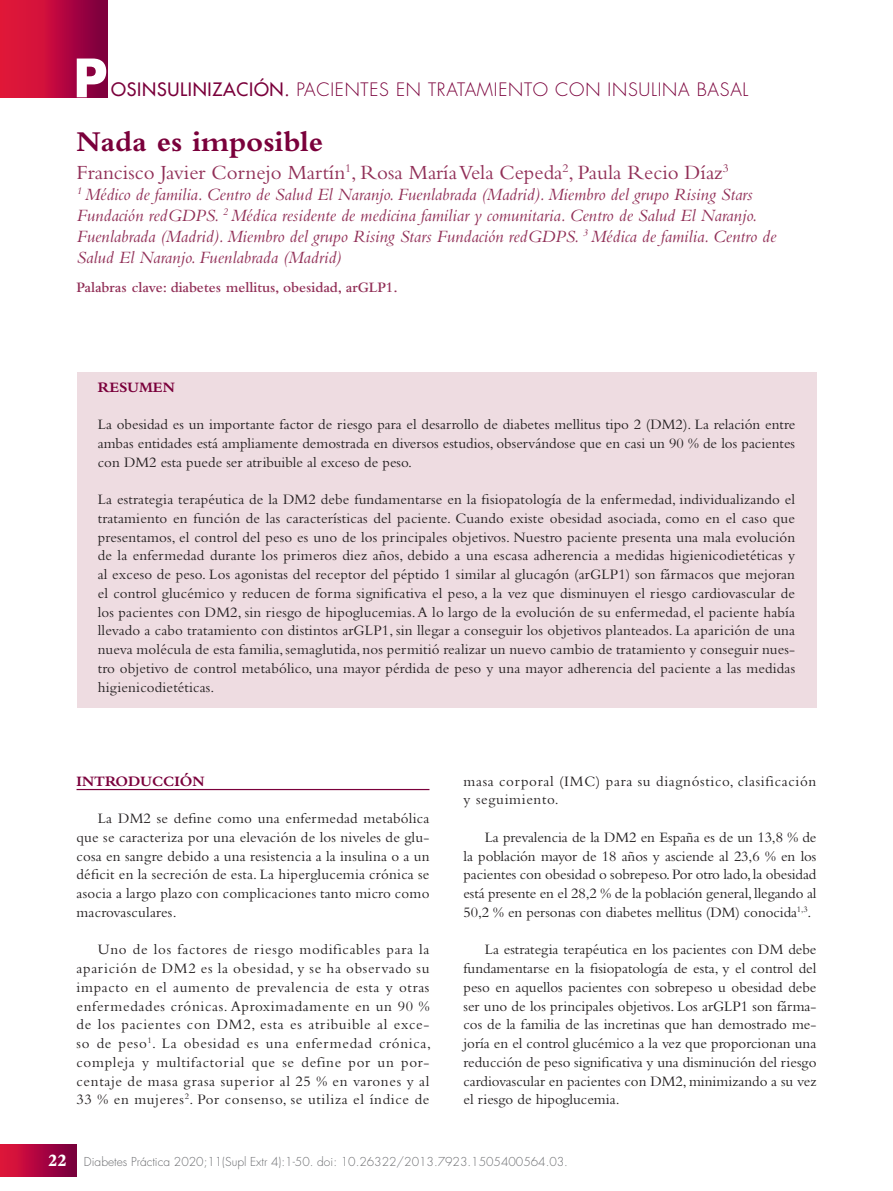
<style>
.page{position:relative;width:893px;height:1191px;background:#fff}
.page>*{position:absolute;margin:0;border:0;box-sizing:border-box;transform-origin:0 0}
.t1{font:700 51.45px "Futura";color:#fff}
.t2{font:700 30px "Bembo";color:#7a003b}
.t3{font:21px "Bembo";color:#912f57}
.t4{font:italic 18px/21px "Bembo";color:#912f57}
.t5{font:300 18px "Futura";letter-spacing:.04em;color:#7a003b}
.t6{font:15px/18.8px "Bembo";letter-spacing:.01em;color:#231f20;text-align:justify}
.t7{font:15px/18.8px "Bembo";letter-spacing:.045em;color:#231f20}
.t8{font:600 15px "Bembo";color:#912f57}
.t9{font:700 15px "Bembo";color:#7a003b}
.t10{font:300 12px "Futura";color:#6c6d70}
.s1{font-weight:400}
.s2{font-family:"Bembo";font-weight:800;font-size:18px;color:#fff}
</style>
<div class="page">
<svg style="left:0;top:0;width:108px;height:97px;background:#b90a3c"></svg>
<div style="left:0;top:1144px;width:77px;height:32px;background:linear-gradient(to right,#e7143c,#750040)"></div>
<div style="left:77px;top:373px;width:739px;height:35px;background:#eedce1"></div>
<div style="left:77px;top:405px;width:739px;height:78px;background:#eedce1"></div>
<div style="left:77px;top:480px;width:739px;height:228px;background:#eedce1"></div>
<hr style="left:77px;top:789px;width:352px;height:1px;background:#7a003b">
<h1 class="t1" style="left:73px;top:41px;width:36px">P</h1>
<p class="t5" style="left:111px;top:79px;width:639px"><span class="s1">OSINSULINIZACIÓN.</span> PACIENTES EN TRATAMIENTO CON INSULINA BASAL</p>
<h2 class="t2" style="left:77px;top:124px;width:248px">Nada es imposible</h2>
<h3 class="t3" style="left:77px;top:160px;width:654px">Francisco Javier Cornejo Martín<sup>1</sup>, Rosa María Vela Cepeda<sup>2</sup>, Paula Recio Díaz<sup>3</sup></h3>
<p class="t4" style="left:77px;top:183px;width:701px"><sup>1</sup> Médico de familia. Centro de Salud El Naranjo. Fuenlabrada (Madrid). Miembro del grupo Rising Stars Fundación redGDPS. <sup>2</sup> Médica residente de medicina familiar y comunitaria. Centro de Salud El Naranjo.<br>Fuenlabrada (Madrid). Miembro del grupo Rising Stars Fundación redGDPS. <sup>3</sup> Médica de familia. Centro de Salud El Naranjo. Fuenlabrada (Madrid)</p>
<p class="t8" style="left:77px;top:279px;width:323px">Palabras clave: diabetes mellitus, obesidad, arGLP1.</p>
<p class="t9" style="left:98px;top:378px;width:79px">RESUMEN</p>
<p class="t6" style="left:98px;top:415px;width:699px">La obesidad es un importante factor de riesgo para el desarrollo de diabetes mellitus tipo 2 (DM2). La relación entre ambas entidades está ampliamente demostrada en diversos estudios, observándose que en casi un 90 % de los pacientes con DM2 esta puede ser atribuible al exceso de peso.</p>
<p class="t6" style="left:98px;top:490px;width:699px">La estrategia terapéutica de la DM2 debe fundamentarse en la fisiopatología de la enfermedad, individualizando el tratamiento en función de las características del paciente. Cuando existe obesidad asociada, como en el caso que presentamos, el control del peso es uno de los principales objetivos. Nuestro paciente presenta una mala evolución de la enfermedad durante los primeros diez años, debido a una escasa adherencia a medidas higienicodietéticas y al exceso de peso. Los agonistas del receptor del péptido 1 similar al glucagón (arGLP1) son fármacos que mejoran el control glucémico y reducen de forma significativa el peso, a la vez que disminuyen el riesgo cardiovascular de los pacientes con DM2, sin riesgo de hipoglucemias. A lo largo de la evolución de su enfermedad, el paciente había llevado a cabo tratamiento con distintos arGLP1, sin llegar a conseguir los objetivos planteados. La aparición de una nueva molécula de esta familia, semaglutida, nos permitió realizar un nuevo cambio de tratamiento y conseguir nues&shy;tro objetivo de control metabólico, una mayor pérdida de peso y una mayor adherencia del paciente a las medidas higienicodietéticas.</p>
<p class="t9" style="left:77px;top:772px;width:130px">INTRODUCCIÓN</p>
<p class="t6" style="left:77px;top:808px;width:354px;text-indent:21px">La DM2 se define como una enfermedad metabólica que se caracteriza por una elevación de los niveles de glu&shy;cosa en sangre debido a una resistencia a la insulina o a un déficit en la secreción de esta. La hiperglucemia crónica se asocia a largo plazo con complicaciones tanto micro como macrovasculares.</p>
<p class="t6" style="left:77px;top:940px;width:356px;text-indent:21px">Uno de los factores de riesgo modificables para la aparición de DM2 es la obesidad, y se ha observado su impacto en el aumento de prevalencia de esta y otras enfermedades crónicas. Aproximadamente en un 90 % de los pacientes con DM2, esta es atribuible al exce&shy;so de peso<sup>1</sup>. La obesidad es una enfermedad crónica, compleja y multifactorial que se define por un por&shy;centaje de masa grasa superior al 25 % en varones y al 33 % en mujeres<sup>2</sup>. Por consenso, se utiliza el índice de</p>
<p class="t7" style="left:463px;top:771px;width:354px">masa corporal (IMC) para su diagnóstico, clasificación y seguimiento.</p>
<p class="t6" style="left:463px;top:827px;width:354px;text-indent:21px">La prevalencia de la DM2 en España es de un 13,8 % de la población mayor de 18 años y asciende al 23,6 % en los pacientes con obesidad o sobrepeso. Por otro lado, la obesidad está presente en el 28,2 % de la población general, llegando al 50,2 % en personas con diabetes mellitus (DM) conocida<sup>1,3</sup>.</p>
<p class="t6" style="left:463px;top:940px;width:354px;text-indent:21px">La estrategia terapéutica en los pacientes con DM debe fundamentarse en la fisiopatología de esta, y el control del peso en aquellos pacientes con sobrepeso u obesidad debe ser uno de los principales objetivos. Los arGLP1 son fárma&shy;cos de la familia de las incretinas que han demostrado me&shy;joría en el control glucémico a la vez que proporcionan una reducción de peso significativa y una disminución del riesgo cardiovascular en pacientes con DM2, minimizando a su vez el riesgo de hipoglucemia.</p>
<p class="t10" style="left:48px;top:1154px;width:521px"><span class="s2">22</span> Diabetes Práctica 2020;11(Supl Extr 4):1-50. doi: 10.26322/2013.7923.1505400564.03.</p>
</div>
